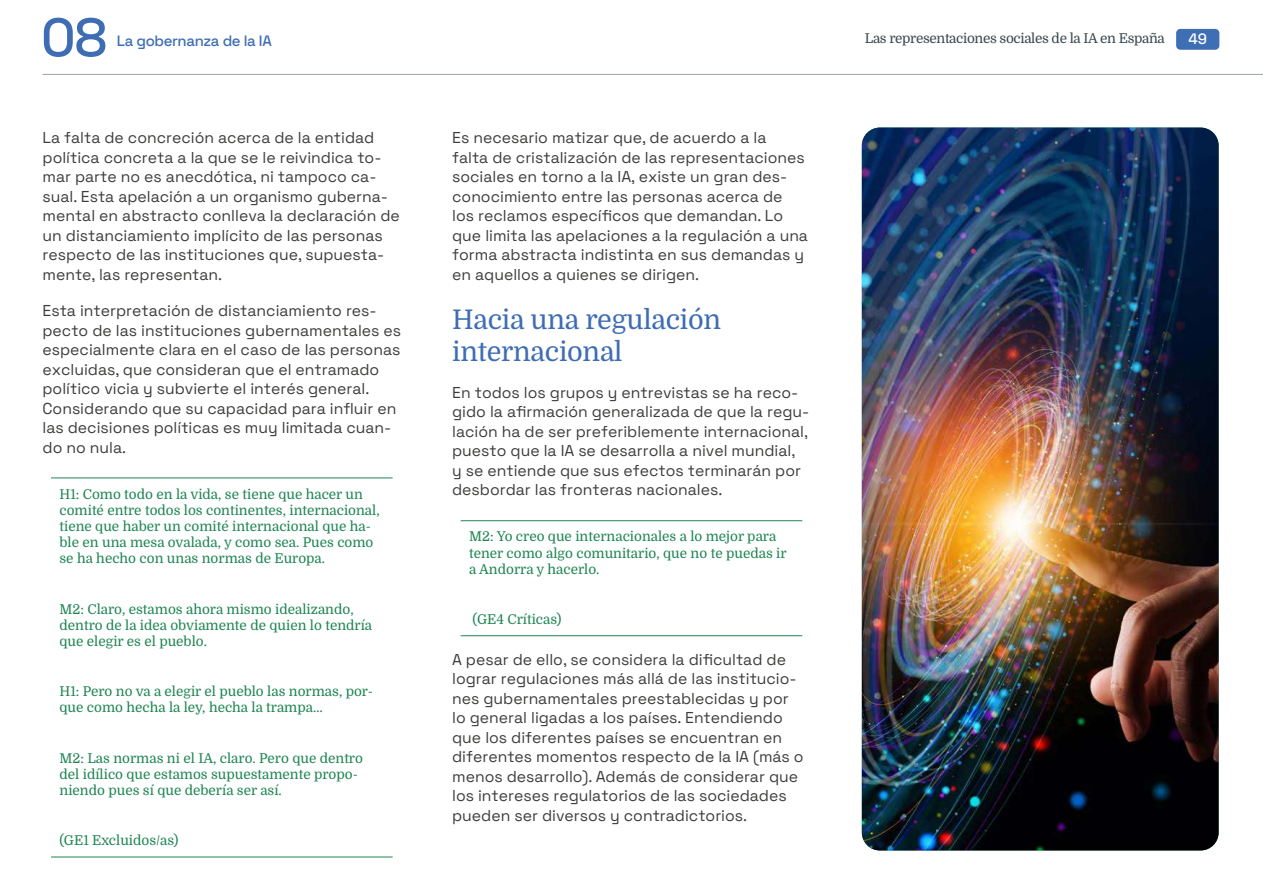
<style>
.page{position:relative;width:1263px;height:893px;background:#fff}
.page>*{position:absolute;margin:0;border:0;box-sizing:border-box;transform-origin:0 0}
.t1{font:300 54px "Space Grotesk";color:#3e6db4}
.t2{font:27px/32.4px "Domine";letter-spacing:-.01em;color:#3e6db4}
.t3{font:300 15.75px/19.5px "Space Grotesk";color:#3c3c3b}
.t4{font:300 15px "Space Grotesk";letter-spacing:-.025em;color:#3e6db4}
.t5{font:300 15px "Space Grotesk";color:#fff}
.t6{font:13.5px/16.2px "Domine";color:#1e8553}
.t7{font:13.5px "Domine";letter-spacing:-.025em;color:#37474f}
</style>
<div class="page">
<div style="left:1176px;top:29px;width:43px;height:21px;background:#3e6eb4;border-radius:4px"></div>
<hr style="left:43px;top:74px;width:1220px;height:1px;background:#9ba3a7">
<hr style="left:51px;top:857px;width:342px;height:1px;background:#1e8553">
<hr style="left:51px;top:478px;width:342px;height:1px;background:#1e8553">
<hr style="left:461px;top:635px;width:341px;height:1px;background:#1e8553">
<hr style="left:461px;top:520px;width:341px;height:1px;background:#1e8553">
<img style="left:862px;top:128px;width:356px;height:722px">
<h1 class="t1" style="left:41px;top:-2px;width:68px">08</h1>
<p class="t4" style="left:117px;top:29px;width:156px">La gobernanza de la IA</p>
<p class="t7" style="left:865px;top:31px;width:301px">Las representaciones sociales de la IA en España</p>
<p class="t5" style="left:1188px;top:28px;width:20px">49</p>
<p class="t3" style="left:43px;top:127px;width:359px">La falta de concreción acerca de la entidad política concreta a la que se le reivindica to&shy;mar parte no es anecdótica, ni tampoco ca&shy;sual. Esta apelación a un organismo guberna&shy;mental en abstracto conlleva la declaración de un distanciamiento implícito de las personas respecto de las instituciones que, supuesta&shy;mente, las representan.</p>
<p class="t3" style="left:43px;top:300px;width:336px">Esta interpretación de distanciamiento res-</p>
<p class="t3" style="left:43px;top:319px;width:360px">pecto de las instituciones gubernamentales es especialmente clara en el caso de las personas excluidas, que consideran que el entramado político vicia y subvierte el interés general.<br>Considerando que su capacidad para influir en</p>
<p class="t3" style="left:43px;top:436px;width:85px">do no nula.</p>
<p class="t6" style="left:60px;top:486px;width:322px">H1: Como todo en la vida, se tiene que hacer un comité entre todos los continentes, internacional,</p>
<p class="t6" style="left:60px;top:535px;width:315px">ble en una mesa ovalada, y como sea. Pues como se ha hecho con unas normas de Europa.</p>
<p class="t6" style="left:60px;top:601px;width:314px">M2: Claro, estamos ahora mismo idealizando, dentro de la idea obviamente de quien lo tendría que elegir es el pueblo.</p>
<p class="t3" style="left:43px;top:417px;width:350px">las decisiones políticas es muy limitada cuan-</p>
<p class="t6" style="left:60px;top:518px;width:313px">tiene que haber un comité internacional que ha-</p>
<p class="t6" style="left:60px;top:684px;width:315px">H1: Pero no va a elegir el pueblo las normas, por-</p>
<p class="t6" style="left:60px;top:700px;width:265px">que como hecha la ley, hecha la trampa…</p>
<p class="t6" style="left:60px;top:750px;width:305px">M2: Las normas ni el IA, claro. Pero que dentro</p>
<p class="t6" style="left:60px;top:782px;width:224px">niendo pues sí que debería ser así.</p>
<p class="t6" style="left:60px;top:833px;width:121px">(GE1 Excluidos/as)</p>
<p class="t6" style="left:60px;top:766px;width:300px">del idílico que estamos supuestamente propo-</p>
<p class="t3" style="left:452px;top:127px;width:354px">Es necesario matizar que, de acuerdo a la falta de cristalización de las representaciones</p>
<p class="t3" style="left:452px;top:185px;width:357px">conocimiento entre las personas acerca de los reclamos específicos que demandan. Lo que limita las apelaciones a la regulación a una forma abstracta indistinta en sus demandas y en aquellos a quienes se dirigen.</p>
<h3 class="t2" style="left:452px;top:304px;width:270px">Hacia una regulación internacional</h3>
<p class="t3" style="left:452px;top:166px;width:337px">sociales en torno a la IA, existe un gran des-</p>
<p class="t3" style="left:452px;top:382px;width:359px">En todos los grupos y entrevistas se ha reco&shy;gido la afirmación generalizada de que la regu-</p>
<p class="t3" style="left:452px;top:421px;width:357px">lación ha de ser preferiblemente internacional, puesto que la IA se desarrolla a nivel mundial, y se entiende que sus efectos terminarán por desbordar las fronteras nacionales.</p>
<p class="t6" style="left:469px;top:529px;width:319px">M2: Yo creo que internacionales a lo mejor para tener como algo comunitario, que no te puedas ir a Andorra y hacerlo.</p>
<p class="t6" style="left:473px;top:611px;width:90px">(GE4 Críticas)</p>
<p class="t3" style="left:452px;top:649px;width:335px">A pesar de ello, se considera la dificultad de</p>
<p class="t3" style="left:452px;top:688px;width:353px">nes gubernamentales preestablecidas y por lo general ligadas a los países. Entendiendo que los diferentes países se encuentran en diferentes momentos respecto de la IA (más o menos desarrollo). Además de considerar que los intereses regulatorios de las sociedades pueden ser diversos y contradictorios.</p>
<p class="t3" style="left:452px;top:668px;width:346px">lograr regulaciones más allá de las institucio-</p>
</div>
